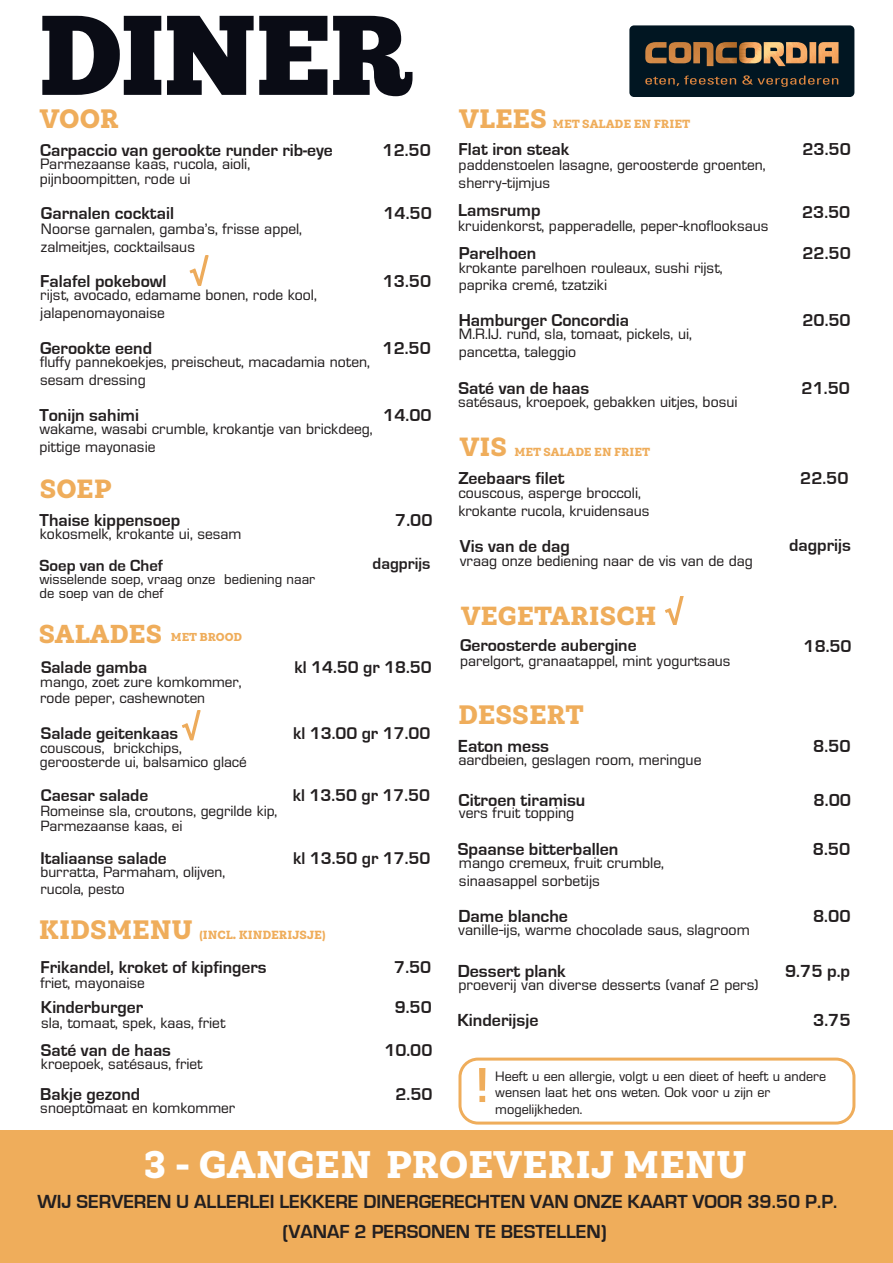
<style>
.page{position:relative;width:893px;height:1263px;background:#fff}
.page>*{position:absolute;margin:0;border:0;box-sizing:border-box;transform-origin:0 0}
.t1{font:113.1px "Chunk Five";color:#0a0c15}
.t2{font:700 51px "Eurostile";color:#efad5b}
.t3{font:900 39px "Weekly";color:#fff}
.t4{font:900 27px "Weekly";color:#efad5b}
.t5{font:900 26.7px "Weekly";color:#efad5b}
.t6{font:900 26.55px "Weekly";color:#efad5b}
.t7{font:900 26.25px "Weekly";color:#efad5b}
.t8{font:700 19.5px/30px "Eurostile";color:#231f20}
.t9{font:700 18px "Eurostile";color:#231f20}
.t10{font:700 17.85px "Eurostile";color:#231f20}
.t11{font:700 17.7px "Eurostile";color:#231f20}
.t12{font:700 17.55px "Eurostile";color:#231f20}
.t13{font:700 16.65px "Eurostile";color:#231f20}
.t14{font:15px/18px "Eurostile BQ";color:#231f20}
.t15{font:14.85px/17.9px "Eurostile BQ";color:#231f20}
.t16{font:14.7px "Eurostile BQ";color:#231f20}
.t17{font:14.55px/15.5px "Eurostile BQ";color:#231f20}
.t18{font:13.95px/13.4px "Eurostile BQ";color:#231f20}
.t19{font:13.5px/16.5px "Eurostile BQ";color:#231f20}
.t20{font:900 12px "Weekly";color:#efad5b}
.t21{font:900 11.85px "Weekly";color:#efad5b}
.t22{font:900 11.7px "Weekly";color:#efad5b}
</style>
<div class="page">
<svg style="left:665px;top:596px;width:19px;height:28px"></svg>
<div style="left:0;top:1131px;width:893px;height:132px;background:#efad5b"></div>
<svg style="left:190px;top:255px;width:19px;height:31px"></svg>
<div style="left:458px;top:1057px;width:397px;height:67px;border:3px solid #efad5b;border-radius:18px"></div>
<svg style="left:629px;top:25px;width:225px;height:72px;background:#31322d"></svg>
<svg style="left:182px;top:710px;width:19px;height:31px"></svg>
<h1 class="t1" style="left:40px;top:-12px;width:376px">DINER</h1>
<h3 class="t4" style="left:40px;top:102px;width:81px">VOOR</h3>
<p class="t10" style="left:40px;top:141px;width:294px">Carpaccio van gerookte runder rib-eye</p>
<p class="t10" style="left:382px;top:141px;width:50px">12.50</p>
<p class="t15" style="left:40px;top:158px;width:212px;line-height:14.2px">Parmezaanse kaas, rucola, aioli, pijnboompitten, rode ui</p>
<p class="t10" style="left:41px;top:203px;width:135px">Garnalen cocktail</p>
<p class="t10" style="left:383px;top:203px;width:50px">14.50</p>
<p class="t15" style="left:41px;top:220px;width:263px">Noorse garnalen, gamba’s, frisse appel, zalmeitjes, cocktailsaus</p>
<p class="t10" style="left:40px;top:271px;width:128px">Falafel pokebowl</p>
<p class="t10" style="left:383px;top:271px;width:50px">13.50</p>
<p class="t15" style="left:40px;top:286px;width:278px">rijst, avocado, edamame bonen, rode kool, jalapenomayonaise</p>
<p class="t10" style="left:40px;top:338px;width:113px">Gerookte eend</p>
<p class="t10" style="left:383px;top:338px;width:50px">12.50</p>
<p class="t15" style="left:40px;top:354px;width:331px">fluffy pannekoekjes, preischeut, macadamia noten, sesam dressing</p>
<p class="t10" style="left:39px;top:405px;width:101px">Tonijn sahimi</p>
<p class="t10" style="left:383px;top:405px;width:50px">14.00</p>
<p class="t15" style="left:39px;top:421px;width:335px">wakame, wasabi crumble, krokantje van brickdeeg, pittige mayonasie</p>
<h3 class="t5" style="left:40px;top:472px;width:73px">SOEP</h3>
<p class="t10" style="left:40px;top:510px;width:142px">Thaise kippensoep</p>
<p class="t10" style="left:395px;top:510px;width:39px">7.00</p>
<p class="t15" style="left:40px;top:525px;width:203px">kokosmelk, krokante ui, sesam</p>
<p class="t13" style="left:40px;top:556px;width:125px">Soep van de Chef</p>
<p class="t13" style="left:373px;top:555px;width:59px">dagprijs</p>
<p class="t18" style="left:39px;top:573px;width:277px">wisselende soep, vraag onze bediening naar de soep van de chef</p>
<h3 class="t7" style="left:39px;top:618px;width:125px">SALADES</h3>
<p class="t22" style="left:171px;top:629px;width:73px">MET BROOD</p>
<p class="t12" style="left:41px;top:658px;width:108px">Salade gamba</p>
<p class="t12" style="left:294px;top:658px;width:139px">kl 14.50 gr 18.50</p>
<p class="t17" style="left:40px;top:675px;width:203px">mango, zoet zure komkommer, rode peper, cashewnoten</p>
<p class="t12" style="left:41px;top:723px;width:139px">Salade geitenkaas</p>
<p class="t12" style="left:293px;top:723px;width:139px">kl 13.00 gr 17.00</p>
<p class="t17" style="left:40px;top:741px;width:208px;line-height:14.5px">couscous, brickchips, geroosterde ui, balsamico glacé</p>
<p class="t12" style="left:41px;top:785px;width:109px">Caesar salade</p>
<p class="t12" style="left:293px;top:786px;width:139px">kl 13.50 gr 17.50</p>
<p class="t17" style="left:40px;top:804px;width:238px;line-height:14.9px">Romeinse sla, croutons, gegrilde kip,<br>Parmezaanse kaas, ei</p>
<p class="t12" style="left:40px;top:848px;width:128px">Italiaanse salade</p>
<p class="t12" style="left:293px;top:848px;width:139px">kl 13.50 gr 17.50</p>
<p class="t17" style="left:40px;top:864px;width:186px;line-height:17px">burratta, Parmaham, olijven, rucola, pesto</p>
<h3 class="t4" style="left:39px;top:913px;width:155px">KIDSMENU</h3>
<p class="t20" style="left:199px;top:927px;width:128px">(INCL. KINDERIJSJE)</p>
<p class="t11" style="left:41px;top:957px;width:228px">Frikandel, kroket of kipfingers</p>
<p class="t11" style="left:394px;top:957px;width:39px">7.50</p>
<p class="t16" style="left:41px;top:974px;width:106px">friet, mayonaise</p>
<p class="t11" style="left:41px;top:997px;width:104px">Kinderburger</p>
<p class="t11" style="left:395px;top:997px;width:39px">9.50</p>
<p class="t16" style="left:41px;top:1014px;width:186px">sla, tomaat, spek, kaas, friet</p>
<p class="t11" style="left:41px;top:1040px;width:132px">Saté van de haas</p>
<p class="t11" style="left:384px;top:1040px;width:50px">10.00</p>
<p class="t16" style="left:41px;top:1056px;width:163px">kroepoek, satésaus, friet</p>
<p class="t11" style="left:40px;top:1085px;width:101px">Bakje gezond</p>
<p class="t11" style="left:396px;top:1085px;width:39px">2.50</p>
<p class="t16" style="left:40px;top:1100px;width:197px">snoeptomaat en komkommer</p>
<h3 class="t4" style="left:459px;top:102px;width:89px">VLEES</h3>
<p class="t20" style="left:553px;top:117px;width:139px">MET SALADE EN FRIET</p>
<p class="t10" style="left:459px;top:139px;width:112px">Flat iron steak</p>
<p class="t10" style="left:802px;top:139px;width:50px">23.50</p>
<p class="t15" style="left:459px;top:156px;width:308px">paddenstoelen lasagne, geroosterde groenten, sherry-tijmjus</p>
<p class="t10" style="left:458px;top:200px;width:84px">Lamsrump</p>
<p class="t10" style="left:802px;top:202px;width:50px">23.50</p>
<p class="t15" style="left:458px;top:217px;width:312px">kruidenkorst, papperadelle, peper-knoflooksaus</p>
<p class="t10" style="left:459px;top:244px;width:79px">Parelhoen</p>
<p class="t10" style="left:802px;top:244px;width:50px">22.50</p>
<p class="t15" style="left:459px;top:259px;width:265px">krokante parelhoen rouleaux, sushi rijst, paprika cremé, tzatziki</p>
<p class="t10" style="left:459px;top:310px;width:172px">Hamburger Concordia</p>
<p class="t10" style="left:802px;top:310px;width:50px">20.50</p>
<p class="t15" style="left:459px;top:325px;width:235px">M.R.IJ. rund, sla, tomaat, pickels, ui, pancetta, taleggio</p>
<p class="t10" style="left:459px;top:378px;width:132px">Saté van de haas</p>
<p class="t10" style="left:802px;top:378px;width:50px">21.50</p>
<p class="t15" style="left:458px;top:394px;width:281px">satésaus, kroepoek, gebakken uitjes, bosui</p>
<h3 class="t5" style="left:460px;top:431px;width:49px">VIS</h3>
<p class="t10" style="left:458px;top:468px;width:108px">Zeebaars filet</p>
<p class="t10" style="left:800px;top:468px;width:50px">22.50</p>
<p class="t15" style="left:458px;top:485px;width:193px">couscous, asperge broccoli, krokante rucola, kruidensaus</p>
<p class="t10" style="left:460px;top:537px;width:111px">Vis van de dag</p>
<p class="t10" style="left:789px;top:535px;width:63px">dagprijs</p>
<p class="t15" style="left:460px;top:553px;width:295px">vraag onze bediening naar de vis van de dag</p>
<h3 class="t6" style="left:461px;top:599px;width:197px">VEGETARISCH</h3>
<p class="t11" style="left:460px;top:635px;width:178px">Geroosterde aubergine</p>
<p class="t11" style="left:803px;top:637px;width:50px">18.50</p>
<p class="t16" style="left:460px;top:652px;width:272px">parelgort, granaatappel, mint yogurtsaus</p>
<p class="t21" style="left:514px;top:445px;width:137px">MET SALADE EN FRIET</p>
<h3 class="t4" style="left:458px;top:698px;width:127px">DESSERT</h3>
<p class="t9" style="left:458px;top:736px;width:92px">Eaton mess</p>
<p class="t9" style="left:813px;top:736px;width:39px">8.50</p>
<p class="t14" style="left:458px;top:751px;width:245px">aardbeien, geslagen room, meringue</p>
<p class="t9" style="left:459px;top:790px;width:128px">Citroen tiramisu</p>
<p class="t9" style="left:814px;top:790px;width:39px">8.00</p>
<p class="t14" style="left:459px;top:804px;width:117px">vers fruit topping</p>
<p class="t9" style="left:458px;top:839px;width:162px">Spaanse bitterballen</p>
<p class="t9" style="left:813px;top:839px;width:39px">8.50</p>
<p class="t14" style="left:459px;top:854px;width:207px">mango cremeux, fruit crumble, sinaasappel sorbetijs</p>
<p class="t9" style="left:458px;top:907px;width:111px">Dame blanche</p>
<p class="t9" style="left:813px;top:906px;width:39px">8.00</p>
<p class="t14" style="left:458px;top:922px;width:293px">vanille-ijs, warme chocolade saus, slagroom</p>
<p class="t9" style="left:458px;top:961px;width:110px">Dessert plank</p>
<p class="t9" style="left:785px;top:961px;width:67px">9.75 p.p</p>
<p class="t14" style="left:458px;top:976px;width:302px">proeverij van diverse desserts (vanaf 2 pers)</p>
<p class="t9" style="left:457px;top:1010px;width:83px">Kinderijsje</p>
<p class="t9" style="left:813px;top:1010px;width:39px">3.75</p>
<h2 class="t2" style="left:475px;top:1057px;width:16px">!</h2>
<p class="t19" style="left:495px;top:1068px;width:332px">Heeft u een allergie, volgt u een dieet of heeft u andere wensen laat het ons weten. Ook voor u zijn er mogelijkheden.</p>
<h3 class="t3" style="left:144px;top:1141px;width:605px">3 - GANGEN PROEVERIJ MENU</h3>
<h3 class="t8" style="left:282px;top:1187px;width:556px;text-indent:-245px">WIJ SERVEREN U ALLERLEI LEKKERE DINERGERECHTEN VAN ONZE KAART VOOR 39.50 P.P. (VANAF 2 PERSONEN TE BESTELLEN)</h3>
</div>
